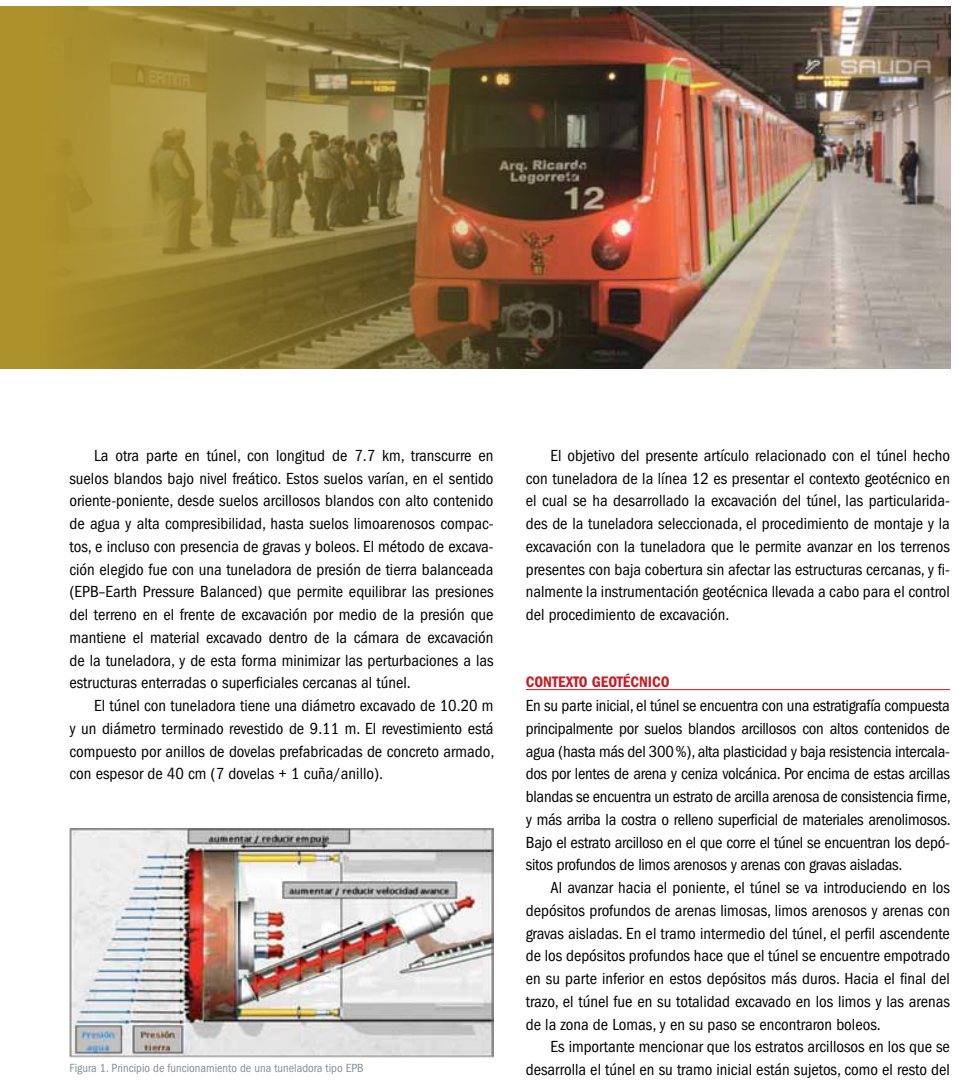
<style>
.page{position:relative;width:959px;height:1089px;background:#fff}
.page>*{position:absolute;margin:0;border:0;box-sizing:border-box;transform-origin:0 0}
.t1{font:condensed 16.62px/22.8px "ITC Franklin Gothic Std";color:#000;text-align:justify}
.t2{font:15.75px "ITC Franklin Gothic Std Dm Cd";color:#c61d23}
.t3{font:condensed 12.25px "ITC Franklin Gothic Std";color:#839097}
</style>
<div class="page">
<div style="left:0;top:7px;width:951px;height:362px;background:#ad912b"></div>
<img style="left:76px;top:7px;width:875px;height:362px">
<img style="left:69px;top:828px;width:425px;height:229px">
<hr style="left:526px;top:689px;width:424px;height:1px;background:#c61d23">
<p class="t1" style="left:69px;top:444px;width:426px;text-indent:25px">La otra parte en túnel, con longitud de 7.7 km, transcurre en suelos blandos bajo nivel freático. Estos suelos varían, en el sentido oriente-poniente, desde suelos arcillosos blandos con alto contenido de agua y alta compresibilidad, hasta suelos limoarenosos compac&shy;tos, e incluso con presencia de gravas y boleos. El método de excava&shy;ción elegido fue con una tuneladora de presión de tierra balanceada (EPB–Earth Pressure Balanced) que permite equilibrar las presiones del terreno en el frente de excavación por medio de la presión que mantiene el material excavado dentro de la cámara de excavación de la tuneladora, y de esta forma minimizar las perturbaciones a las estructuras enterradas o superficiales cercanas al túnel.</p>
<p class="t1" style="left:69px;top:694px;width:427px;text-indent:25px">El túnel con tuneladora tiene una diámetro excavado de 10.20 m y un diámetro terminado revestido de 9.11 m. El revestimiento está compuesto por anillos de dovelas prefabricadas de concreto armado, con espesor de 40 cm (7 dovelas + 1 cuña/anillo).</p>
<p class="t3" style="left:69px;top:1061px;width:296px">Figura 1. Principio de funcionamiento de una tuneladora tipo EPB</p>
<p class="t1" style="left:526px;top:444px;width:426px;text-indent:25px">El objetivo del presente artículo relacionado con el túnel hecho con tuneladora de la línea 12 es presentar el contexto geotécnico en el cual se ha desarrollado la excavación del túnel, las particularida&shy;des de la tuneladora seleccionada, el procedimiento de montaje y la excavación con la tuneladora que le permite avanzar en los terrenos presentes con baja cobertura sin afectar las estructuras cercanas, y fi&shy;nalmente la instrumentación geotécnica llevada a cabo para el control del procedimiento de excavación.</p>
<p class="t2" style="left:526px;top:672px;width:145px">CONTEXTO GEOTÉCNICO</p>
<p class="t1" style="left:526px;top:694px;width:426px">En su parte inicial, el túnel se encuentra con una estratigrafía compuesta principalmente por suelos blandos arcillosos con altos contenidos de agua (hasta más del 300%), alta plasticidad y baja resistencia intercala&shy;dos por lentes de arena y ceniza volcánica. Por encima de estas arcillas blandas se encuentra un estrato de arcilla arenosa de consistencia firme, y más arriba la costra o relleno superficial de materiales arenolimosos.<br>Bajo el estrato arcilloso en el que corre el túnel se encuentran los depó&shy;sitos profundos de limos arenosos y arenas con gravas aisladas.</p>
<p class="t1" style="left:526px;top:876px;width:426px;text-indent:25px">Al avanzar hacia el poniente, el túnel se va introduciendo en los depósitos profundos de arenas limosas, limos arenosos y arenas con gravas aisladas. En el tramo intermedio del túnel, el perfil ascendente de los depósitos profundos hace que el túnel se encuentre empotrado en su parte inferior en estos depósitos más duros. Hacia el final del trazo, el túnel fue en su totalidad excavado en los limos y las arenas de la zona de Lomas, y en su paso se encontraron boleos.</p>
<p class="t1" style="left:526px;top:1035px;width:426px;text-align:right">Es importante mencionar que los estratos arcillosos en los que se desarrolla el túnel en su tramo inicial están sujetos, como el resto del</p>
</div>
